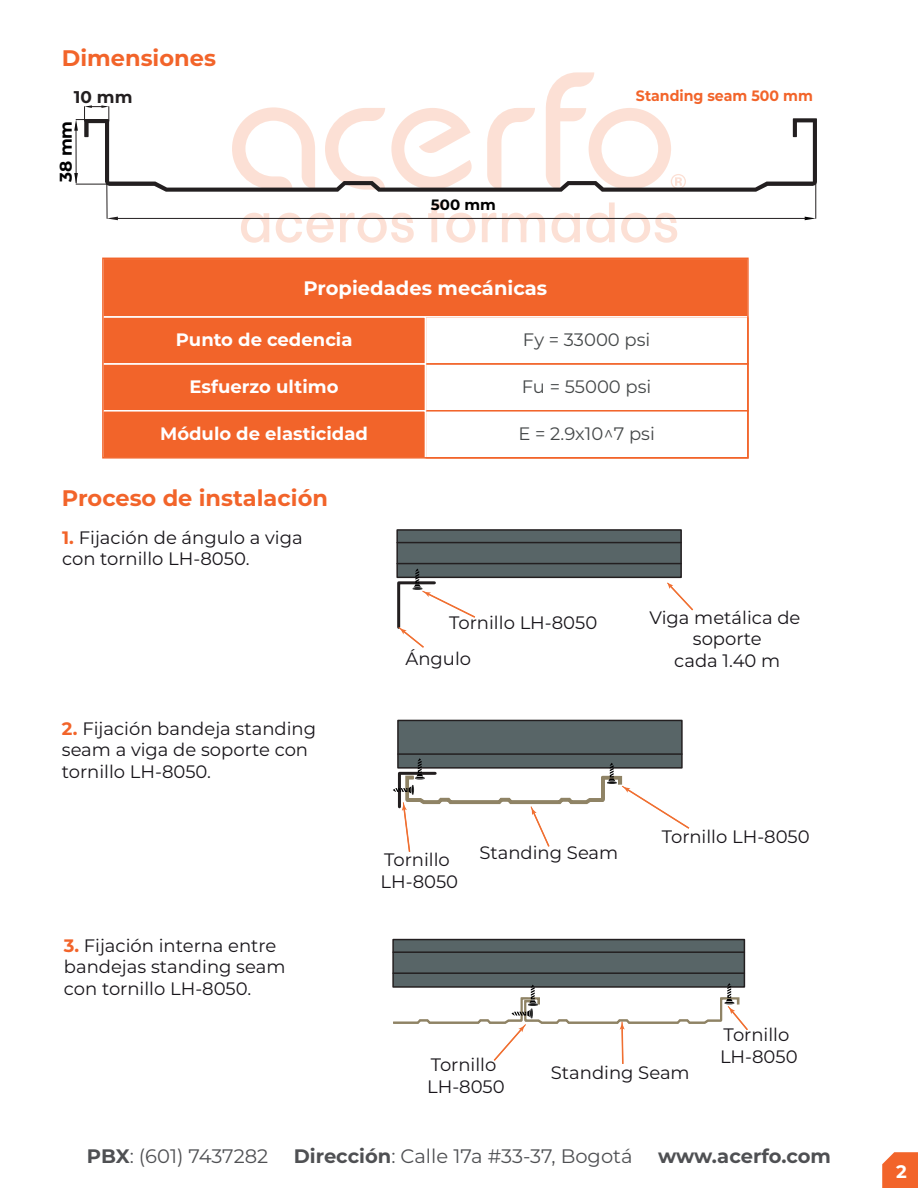
<style>
.page{position:relative;width:918px;height:1188px;background:#fff}
.page>*{position:absolute;margin:0;border:0;box-sizing:border-box;transform-origin:0 0}
.t1{font:700 22.5px "Montserrat";color:#f2642a}
.t2{font:19.5px "Montserrat";color:#4f5053}
.t3{font:700 19.5px "Montserrat";color:#fff}
.t4{font:700 19.5px "Montserrat";letter-spacing:-.005em;color:#4f5053}
.t5{font:700 18.15px "Montserrat";color:#fff}
.t6{font:18px/21.6px "Montserrat";color:#18151a}
.t7{font:700 18px "Montserrat";color:#fff}
.t8{font:18px "Montserrat";color:#454849}
.t9{font:700 16.95px "Montserrat";color:#231f20}
.t10{font:700 16.95px "Montserrat";color:#000001}
.t11{font:700 15px "Montserrat";color:#f2642a;scale:.94 1}
.t12{font:700 15px "Montserrat";color:#000001}
.s1{font-weight:700;color:#f2642a}
.s2{font-weight:700}
</style>
<div class="page">
<svg style="left:246px;top:107px;width:55px;height:11px"></svg>
<svg style="left:496px;top:108px;width:39px;height:10px"></svg>
<svg style="left:339px;top:108px;width:46px;height:10px"></svg>
<svg style="left:406px;top:108px;width:53px;height:10px"></svg>
<svg style="left:546px;top:72px;width:111px;height:46px"></svg>
<svg style="left:241px;top:213px;width:28px;height:30px"></svg>
<svg style="left:276px;top:213px;width:58px;height:30px"></svg>
<svg style="left:340px;top:213px;width:74px;height:30px"></svg>
<svg style="left:428px;top:202px;width:47px;height:41px"></svg>
<svg style="left:482px;top:213px;width:14px;height:29px"></svg>
<svg style="left:502px;top:213px;width:43px;height:29px"></svg>
<svg style="left:552px;top:213px;width:28px;height:30px"></svg>
<svg style="left:586px;top:202px;width:29px;height:41px"></svg>
<svg style="left:621px;top:213px;width:56px;height:30px"></svg>
<div style="left:425px;top:410px;width:324px;height:49px;background:#fff;border:2px solid #f2642a"></div>
<div style="left:425px;top:316px;width:324px;height:49px;background:#fff;border:2px solid #f2642a"></div>
<div style="left:102px;top:363px;width:324px;height:49px;background:#f2642a"></div>
<div style="left:102px;top:410px;width:324px;height:49px;background:#f2642a;border:2px solid #fff"></div>
<div style="left:102px;top:316px;width:324px;height:49px;background:#f2642a;border:2px solid #fff"></div>
<div style="left:102px;top:258px;width:647px;height:60px;background:#f2642a;border:2px solid #fff"></div>
<div style="left:102px;top:258px;width:647px;height:201px;border:2px solid #f2642a"></div>
<svg style="left:882px;top:1152px;width:36px;height:36px"></svg>
<svg style="left:84px;top:118px;width:733px;height:74px"></svg>
<hr style="left:816px;top:183px;width:1px;height:35px;background:#231f20">
<svg style="left:805px;top:217px;width:11px;height:3px"></svg>
<hr style="left:116px;top:218px;width:689px;height:1px;background:#231f20">
<hr style="left:107px;top:183px;width:1px;height:35px;background:#231f20">
<svg style="left:107px;top:217px;width:11px;height:3px"></svg>
<svg style="left:84px;top:105px;width:26px;height:16px"></svg>
<svg style="left:74px;top:173px;width:4px;height:11px"></svg>
<svg style="left:74px;top:120px;width:4px;height:11px"></svg>
<hr style="left:76px;top:184px;width:31px;height:1px;background:#231f20">
<hr style="left:76px;top:119px;width:31px;height:1px;background:#231f20">
<hr style="left:76px;top:124px;width:1px;height:59px;background:#231f20">
<div style="left:396px;top:529px;width:286px;height:49px;background:#586567;border:2px solid #231f20"></div>
<hr style="left:397px;top:542px;width:284px;height:1px;background:#231f20">
<hr style="left:397px;top:563px;width:284px;height:1px;background:#231f20">
<svg style="left:667px;top:583px;width:26px;height:28px"></svg>
<svg style="left:396px;top:569px;width:81px;height:79px"></svg>
<div style="left:397px;top:720px;width:286px;height:49px;background:#586567;border:2px solid #231f20"></div>
<hr style="left:398px;top:753px;width:284px;height:2px;background:#231f20">
<svg style="left:393px;top:758px;width:297px;height:94px"></svg>
<div style="left:392px;top:939px;width:353px;height:49px;background:#586567;border:2px solid #231f20"></div>
<hr style="left:393px;top:951px;width:351px;height:2px;background:#231f20">
<hr style="left:393px;top:972px;width:351px;height:2px;background:#231f20">
<svg style="left:392px;top:983px;width:356px;height:81px"></svg>
<p class="t1" style="left:62px;top:42px;width:156px">Dimensiones</p>
<p class="t9" style="left:74px;top:85px;width:60px">10 mm</p>
<p class="t10" style="left:54px;top:182px;width:63px;rotate:-90deg">38 mm</p>
<p class="t12" style="left:431px;top:193px;width:67px">500 mm</p>
<p class="t11" style="left:636px;top:85px;width:190px">Standing seam 500 mm</p>
<p class="t3" style="left:304px;top:274px;width:245px">Propiedades mecánicas</p>
<p class="t7" style="left:176px;top:327px;width:178px">Punto de cedencia</p>
<p class="t7" style="left:190px;top:374px;width:151px">Esfuerzo ultimo</p>
<p class="t7" style="left:160px;top:421px;width:209px">Módulo de elasticidad</p>
<p class="t8" style="left:523px;top:328px;width:129px">Fy = 33000 psi</p>
<p class="t8" style="left:522px;top:375px;width:131px">Fu = 55000 psi</p>
<p class="t8" style="left:518px;top:422px;width:138px">E = 2.9x10^7 psi</p>
<p class="t1" style="left:62px;top:482px;width:268px">Proceso de instalación</p>
<p class="t6" style="left:62px;top:526px;width:242px"><span class="s1">1.</span> Fijación de ángulo a viga con tornillo LH-8050.</p>
<p class="t6" style="left:62px;top:717px;width:256px"><span class="s1">2.</span> Fijación bandeja standing seam a viga de soporte con tornillo LH-8050.</p>
<p class="t6" style="left:64px;top:934px;width:223px"><span class="s1">3.</span> Fijación interna entre bandejas standing seam con tornillo LH-8050.</p>
<p class="t6" style="left:650px;top:606px;width:152px;text-align:center">Viga metálica de soporte</p>
<p class="t6" style="left:449px;top:611px;width:150px">Tornillo LH-8050</p>
<p class="t6" style="left:405px;top:647px;width:67px">Ángulo</p>
<p class="t6" style="left:674px;top:649px;width:108px">cada 1.40 m</p>
<p class="t6" style="left:381px;top:848px;width:79px">Tornillo<br>LH-8050</p>
<p class="t6" style="left:479px;top:841px;width:140px">Standing Seam</p>
<p class="t6" style="left:662px;top:825px;width:150px">Tornillo LH-8050</p>
<p class="t6" style="left:427px;top:1053px;width:79px">Tornillo<br>LH-8050</p>
<p class="t6" style="left:551px;top:1062px;width:140px">Standing Seam</p>
<p class="t6" style="left:720px;top:1023px;width:79px">Tornillo<br>LH-8050</p>
<p class="t2" style="left:87px;top:1143px;width:183px"><span class="s2">PBX</span>: (601) 7437282</p>
<p class="t2" style="left:294px;top:1143px;width:340px"><span class="s2">Dirección</span>: Calle 17a #33-37, Bogotá</p>
<p class="t4" style="left:658px;top:1142px;width:174px">www.acerfo.com</p>
<p class="t5" style="left:896px;top:1159px;width:12px">2</p>
</div>
